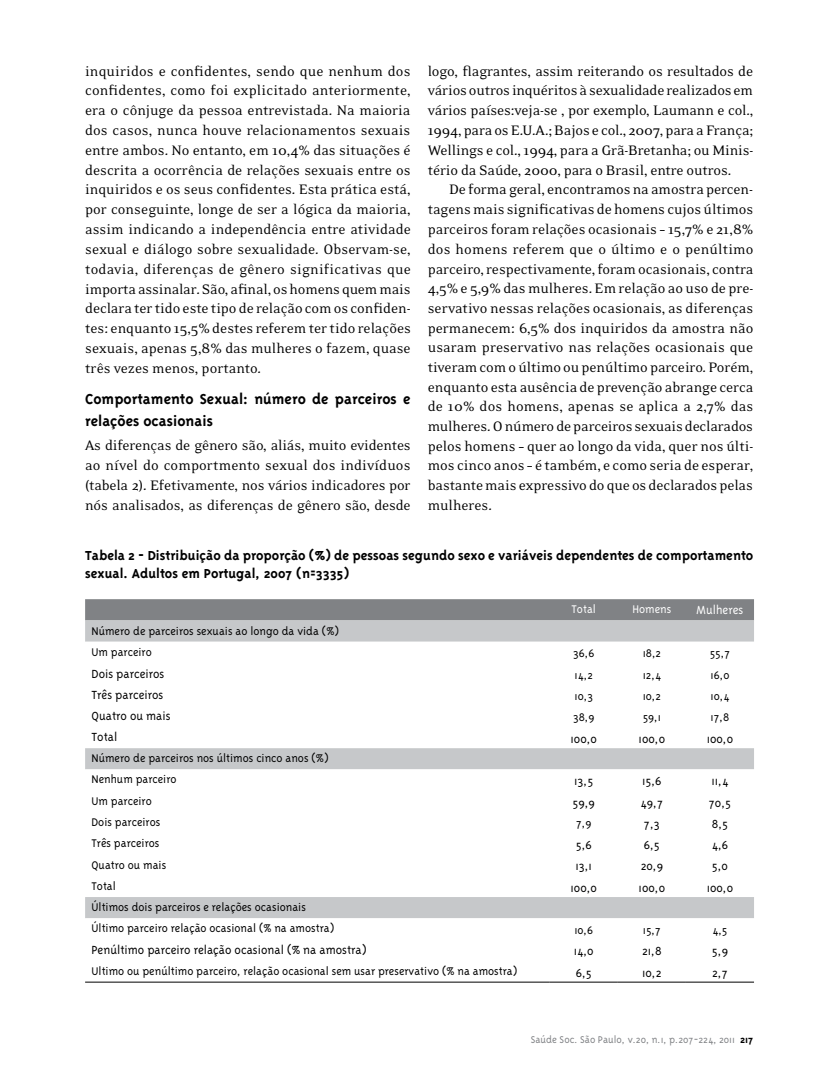
<style>
.page{position:relative;width:830px;height:1085px;background:#fff}
.page>*{position:absolute;margin:0;border:0;box-sizing:border-box;transform-origin:0 0}
.t1{font:700 16.5px/22.5px "Triplex";color:#000}
.t2{font:15.75px/19.8px "Eidetic Neo";letter-spacing:-.01em;color:#000;text-align:justify}
.t3{font:700 15px/18px "Triplex";color:#000}
.t4{font:300 13.5px "Triplex";color:#000}
.t5{font:300 13.5px "Triplex";color:#fff}
.t6{font:300 12.75px/21.3px "Triplex";color:#000}
.t7{font:300 12.75px "Triplex";color:#fff}
.t8{font:300 11.25px "Triplex";color:#808285}
.s1{font-weight:700;color:#000}
</style>
<div class="page">
<div style="left:85px;top:599px;width:668px;height:21px;background:#808285"></div>
<div style="left:85px;top:620px;width:668px;height:21px;background:#c6c8ca"></div>
<svg style="left:85px;top:641px;width:668px;height:277px"></svg>
<hr style="left:85px;top:981px;width:464px;height:1px;background:#000">
<hr style="left:549px;top:981px;width:68px;height:1px;background:#000">
<hr style="left:617px;top:981px;width:68px;height:1px;background:#000">
<hr style="left:685px;top:981px;width:68px;height:1px;background:#000">
<p class="t2" style="left:427px;top:61px;width:327px">logo, flagrantes, assim reiterando os resultados de vários outros inquéritos à sexualidade realizados em vários países:veja-se , por exemplo, Laumann e col., 1994, para os E.U.A.; Bajos e col., 2007, para a França; Wellings e col., 1994, para a Grã-Bretanha; ou Minis&shy;tério da Saúde, 2000, para o Brasil, entre outros.</p>
<p class="t2" style="left:427px;top:180px;width:327px;text-indent:21px">De forma geral, encontramos na amostra percen&shy;tagens mais significativas de homens cujos últimos parceiros foram relações ocasionais – 15,7% e 21,8% dos homens referem que o último e o penúltimo parceiro, respectivamente, foram ocasionais, contra 4,5% e 5,9% das mulheres. Em relação ao uso de pre&shy;servativo nessas relações ocasionais, as diferenças permanecem: 6,5% dos inquiridos da amostra não usaram preservativo nas relações ocasionais que tiveram com o último ou penúltimo parceiro. Porém, enquanto esta ausência de prevenção abrange cerca de 10% dos homens, apenas se aplica a 2,7% das mulheres. O número de parceiros sexuais declarados pelos homens – quer ao longo da vida, quer nos últi&shy;mos cinco anos – é também, e como seria de esperar, bastante mais expressivo do que os declarados pelas mulheres.</p>
<p class="t3" style="left:85px;top:546px;width:669px">Tabela 2 - Distribuição da proporção (%) de pessoas segundo sexo e variáveis dependentes de comportamento sexual. Adultos em Portugal, 2007 (n=3335)</p>
<p class="t7" style="left:571px;top:602px;width:26px">Total</p>
<p class="t7" style="left:632px;top:602px;width:40px">Homens</p>
<p class="t5" style="left:696px;top:602px;width:48px">Mulheres</p>
<p class="t6" style="left:91px;top:619px;width:249px">Número de parceiros sexuais ao longo da vida (%)<br>Um parceiro</p>
<p class="t2" style="left:85px;top:61px;width:327px">inquiridos e confidentes, sendo que nenhum dos confidentes, como foi explicitado anteriormente, era o cônjuge da pessoa entrevistada. Na maioria dos casos, nunca houve relacionamentos sexuais entre ambos. No entanto, em 10,4% das situações é descrita a ocorrência de relações sexuais entre os inquiridos e os seus confidentes. Esta prática está, por conseguinte, longe de ser a lógica da maioria, assim indicando a independência entre atividade sexual e diálogo sobre sexualidade. Observam-se, todavia, diferenças de gênero significativas que importa assinalar. São, afinal, os homens quem mais declara ter tido este tipo de relação com os confiden&shy;tes: enquanto 15,5% destes referem ter tido relações sexuais, apenas 5,8% das mulheres o fazem, quase três vezes menos, portanto.</p>
<p class="t1" style="left:85px;top:387px;width:327px">Comportamento Sexual: número de parceiros e relações ocasionais</p>
<p class="t2" style="left:85px;top:436px;width:327px">As diferenças de gênero são, aliás, muito evidentes ao nível do comportmento sexual dos indivíduos (tabela 2). Efetivamente, nos vários indicadores por nós analisados, as diferenças de gênero são, desde</p>
<p class="t6" style="left:573px;top:642px;width:23px">36,6</p>
<p class="t6" style="left:642px;top:642px;width:20px">18,2</p>
<p class="t6" style="left:709px;top:642px;width:22px">55,7</p>
<p class="t4" style="left:91px;top:666px;width:74px">Dois parceiros</p>
<p class="t6" style="left:574px;top:663px;width:20px">14,2</p>
<p class="t6" style="left:642px;top:663px;width:20px">12,4</p>
<p class="t6" style="left:710px;top:663px;width:20px">16,0</p>
<p class="t4" style="left:91px;top:687px;width:73px">Três parceiros</p>
<p class="t6" style="left:574px;top:685px;width:20px">10,3</p>
<p class="t6" style="left:642px;top:685px;width:20px">10,2</p>
<p class="t6" style="left:710px;top:685px;width:20px">10,4</p>
<p class="t4" style="left:91px;top:708px;width:81px">Quatro ou mais</p>
<p class="t6" style="left:572px;top:706px;width:23px">38,9</p>
<p class="t6" style="left:642px;top:706px;width:20px">59,1</p>
<p class="t6" style="left:710px;top:706px;width:20px">17,8</p>
<p class="t4" style="left:91px;top:729px;width:27px">Total</p>
<p class="t4" style="left:570px;top:730px;width:28px">100,0</p>
<p class="t4" style="left:638px;top:730px;width:28px">100,0</p>
<p class="t4" style="left:706px;top:730px;width:28px">100,0</p>
<p class="t6" style="left:91px;top:747px;width:238px">Número de parceiros nos últimos cinco anos (%)<br>Nenhum parceiro</p>
<p class="t4" style="left:574px;top:773px;width:21px">13,5</p>
<p class="t4" style="left:641px;top:773px;width:21px">15,6</p>
<p class="t4" style="left:711px;top:773px;width:18px">11,4</p>
<p class="t6" style="left:91px;top:789px;width:62px">Um parceiro</p>
<p class="t4" style="left:572px;top:794px;width:24px">59,9</p>
<p class="t4" style="left:640px;top:794px;width:24px">49,7</p>
<p class="t4" style="left:708px;top:794px;width:24px">70,5</p>
<p class="t6" style="left:91px;top:811px;width:70px">Dois parceiros</p>
<p class="t6" style="left:576px;top:812px;width:17px">7,9</p>
<p class="t4" style="left:643px;top:816px;width:17px">7,3</p>
<p class="t4" style="left:711px;top:816px;width:18px">8,5</p>
<p class="t6" style="left:91px;top:832px;width:69px">Três parceiros</p>
<p class="t4" style="left:575px;top:837px;width:18px">5,6</p>
<p class="t4" style="left:643px;top:837px;width:18px">6,5</p>
<p class="t4" style="left:711px;top:837px;width:18px">4,6</p>
<p class="t6" style="left:91px;top:853px;width:76px">Quatro ou mais</p>
<p class="t4" style="left:575px;top:858px;width:18px">13,1</p>
<p class="t4" style="left:640px;top:858px;width:24px">20,9</p>
<p class="t4" style="left:711px;top:858px;width:18px">5,0</p>
<p class="t6" style="left:91px;top:875px;width:26px">Total</p>
<p class="t4" style="left:570px;top:879px;width:28px">100,0</p>
<p class="t4" style="left:638px;top:879px;width:28px">100,0</p>
<p class="t4" style="left:706px;top:879px;width:28px">100,0</p>
<p class="t6" style="left:91px;top:896px;width:244px">Últimos dois parceiros e relações ocasionais<br>Último parceiro relação ocasional (% na amostra)</p>
<p class="t6" style="left:574px;top:919px;width:20px">10,6</p>
<p class="t6" style="left:642px;top:919px;width:20px">15,7</p>
<p class="t6" style="left:712px;top:919px;width:17px">4,5</p>
<p class="t4" style="left:91px;top:942px;width:276px">Penúltimo parceiro relação ocasional (% na amostra)</p>
<p class="t4" style="left:573px;top:943px;width:21px">14,0</p>
<p class="t4" style="left:641px;top:943px;width:21px">21,8</p>
<p class="t4" style="left:711px;top:943px;width:18px">5,9</p>
<p class="t6" style="left:91px;top:960px;width:427px">Ultimo ou penúltimo parceiro, relação ocasional sem usar preservativo (% na amostra)</p>
<p class="t4" style="left:575px;top:964px;width:18px">6,5</p>
<p class="t4" style="left:642px;top:964px;width:21px">10,2</p>
<p class="t4" style="left:711px;top:964px;width:17px">2,7</p>
<p class="t8" style="left:530px;top:1032px;width:224px">Saúde Soc. São Paulo, v.20, n.1, p.207-224, 2011 <span class="s1">217</span></p>
</div>
